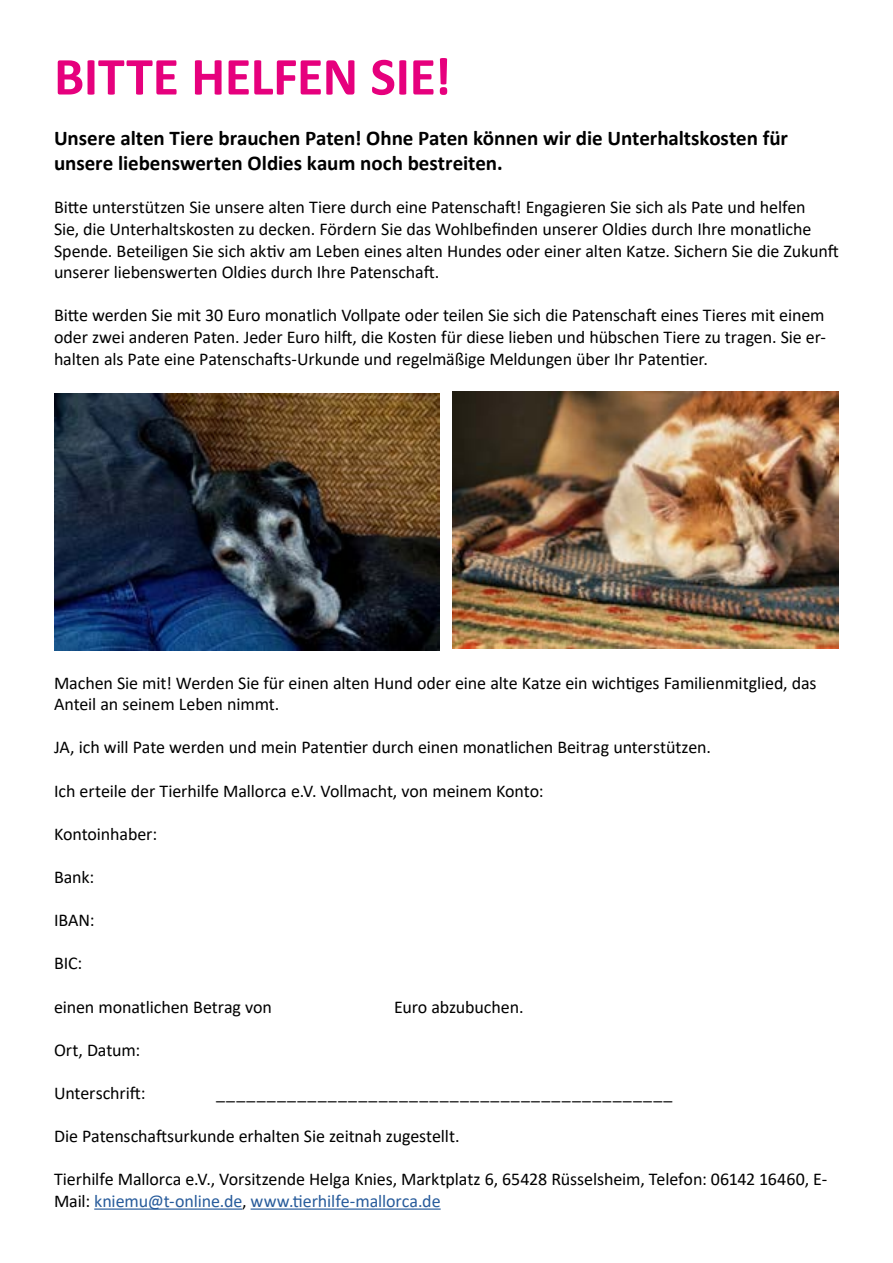
<style>
.page{position:relative;width:893px;height:1263px;background:#fff}
.page>*{position:absolute;margin:0;border:0;box-sizing:border-box;transform-origin:0 0}
.t1{font:700 54px "Calibri";letter-spacing:-.01em;color:#e6007d}
.t2{font:700 21px/25.2px "Calibri";letter-spacing:-.005em;color:#000}
.t3{font:18px/21.6px "Calibri";letter-spacing:-.005em;color:#000}
.s1{color:#275b9b}
</style>
<div class="page">
<hr style="left:94px;top:1208px;width:148px;height:2px;background:#275b9b">
<hr style="left:251px;top:1208px;width:190px;height:2px;background:#275b9b">
<img style="left:54px;top:394px;width:386px;height:257px">
<img style="left:452px;top:391px;width:386px;height:257px">
<p class="t1" style="left:54px;top:38px;width:399px">BITTE HELFEN SIE!</p>
<p class="t2" style="left:54px;top:125px;width:735px">Unsere alten Tiere brauchen Paten! Ohne Paten können wir die Unterhaltskosten für unsere liebenswerten Oldies kaum noch bestreiten.</p>
<p class="t3" style="left:54px;top:196px;width:786px">Bitte unterstützen Sie unsere alten Tiere durch eine Patenschaft! Engagieren Sie sich als Pate und helfen<br>Sie, die Unterhaltskosten zu decken. Fördern Sie das Wohlbefinden unserer Oldies durch Ihre monatliche Spende. Beteiligen Sie sich aktiv am Leben eines alten Hundes oder einer alten Katze. Sichern Sie die Zukunft unserer liebenswerten Oldies durch Ihre Patenschaft.</p>
<p class="t3" style="left:54px;top:304px;width:773px;text-align:justify">Bitte werden Sie mit 30 Euro monatlich Vollpate oder teilen Sie sich die Patenschaft eines Tieres mit einem oder zwei anderen Paten. Jeder Euro hilft, die Kosten für diese lieben und hübschen Tiere zu tragen. Sie er&shy;halten als Pate eine Patenschafts-Urkunde und regelmäßige Meldungen über Ihr Patentier.</p>
<p class="t3" style="left:54px;top:671px;width:764px">Machen Sie mit! Werden Sie für einen alten Hund oder eine alte Katze ein wichtiges Familienmitglied, das<br>Anteil an seinem Leben nimmt.</p>
<p class="t3" style="left:54px;top:736px;width:659px">JA, ich will Pate werden und mein Patentier durch einen monatlichen Beitrag unterstützen.</p>
<p class="t3" style="left:54px;top:779px;width:491px">Ich erteile der Tierhilfe Mallorca e.V. Vollmacht, von meinem Konto:</p>
<p class="t3" style="left:54px;top:822px;width:105px">Kontoinhaber:</p>
<p class="t3" style="left:54px;top:866px;width:42px">Bank:</p>
<p class="t3" style="left:54px;top:909px;width:42px">IBAN:</p>
<p class="t3" style="left:54px;top:952px;width:30px">BIC:</p>
<p class="t3" style="left:54px;top:995px;width:219px">einen monatlichen Betrag von</p>
<p class="t3" style="left:394px;top:995px;width:131px">Euro abzubuchen.</p>
<p class="t3" style="left:54px;top:1038px;width:88px">Ort, Datum:</p>
<p class="t3" style="left:54px;top:1082px;width:93px">Unterschrift:</p>
<p class="t3" style="left:216px;top:1082px;width:458px">_____________________________________________</p>
<p class="t3" style="left:54px;top:1125px;width:407px">Die Patenschaftsurkunde erhalten Sie zeitnah zugestellt.</p>
<p class="t3" style="left:54px;top:1168px;width:775px">Tierhilfe Mallorca e.V., Vorsitzende Helga Knies, Marktplatz 6, 65428 Rüsselsheim, Telefon: 06142 16460, E-<br>Mail: <span class="s1">kniemu@t-online.de</span>, <span class="s1">www.tierhilfe-mallorca.de</span></p>
</div>
